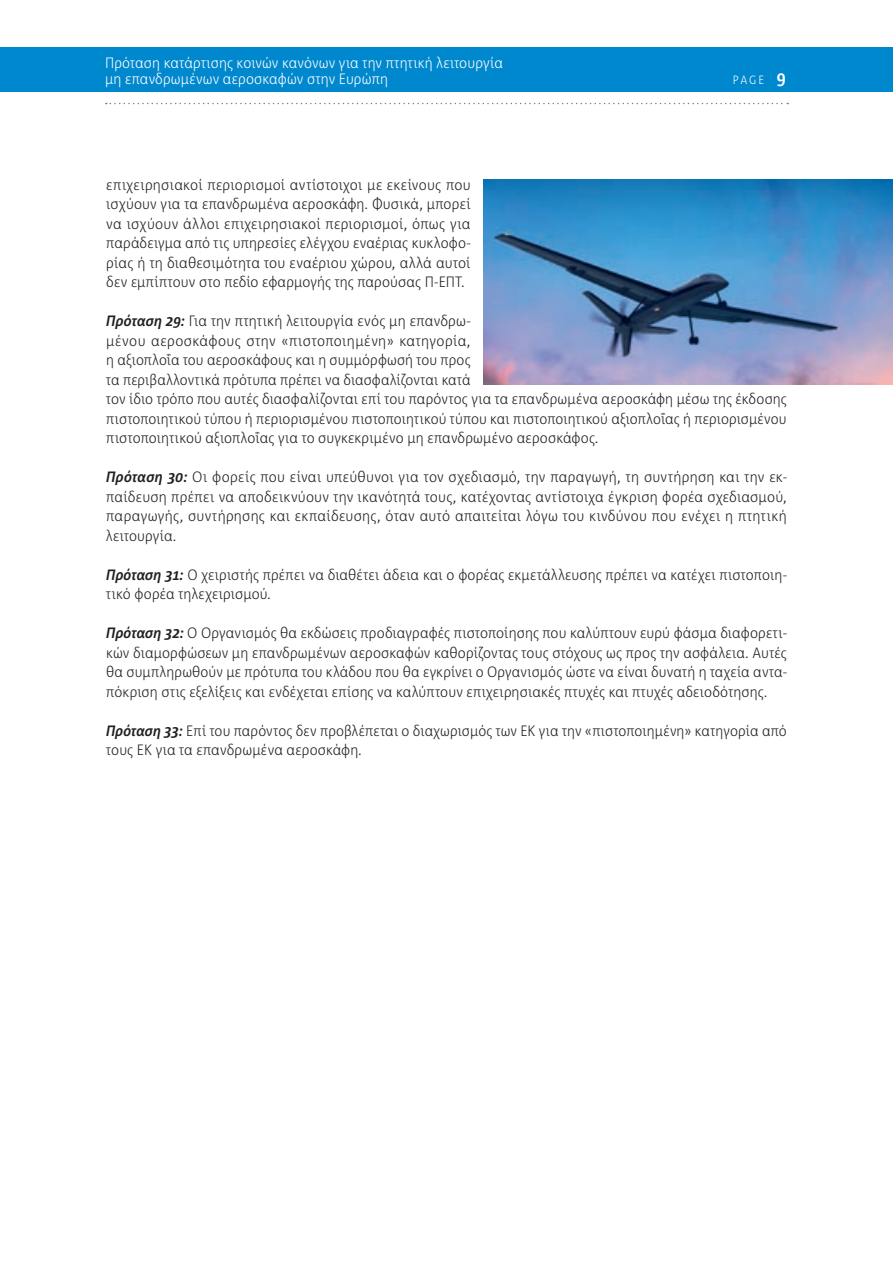
<style>
.page{position:relative;width:893px;height:1263px;background:#fff}
.page>*{position:absolute;margin:0;border:0;box-sizing:border-box;transform-origin:0 0}
.Body_text{font:300 15px/19.5px "Corpid E1 s S Cd";letter-spacing:.01em;color:#231f20;text-align:justify}
.t1{font:300 15px/16.5px "Corpid E1 s S Cd";letter-spacing:.01em;color:#fff}
.t2{font:300 12px "Corpid E1 s S Cd";color:#fff}
.s1{font-weight:700;font-size:18px}
.s2{font-weight:700;font-style:italic}
</style>
<div class="page">
<div style="left:0;top:47px;width:893px;height:44px;background:#0088ce"></div>
<svg style="left:106px;top:103px;width:682px;height:1px"></svg>
<img style="left:483px;top:180px;width:410px;height:205px">
<p class="t1" style="left:105px;top:54px;width:399px">Πρόταση κατάρτισης κοινών κανόνων για την πτητική λειτουργία μη επανδρωμένων αεροσκαφών στην Ευρώπη</p>
<p class="t2" style="left:733px;top:73px;width:55px">PAGE <span class="s1">9</span></p>
<p class="Body_text" style="left:106px;top:174px;width:366px">επιχειρησιακοί περιορισμοί αντίστοιχοι με εκείνους που ισχύουν για τα επανδρωμένα αεροσκάφη. Φυσικά, μπορεί να ισχύουν άλλοι επιχειρησιακοί περιορισμοί, όπως για παράδειγμα από τις υπηρεσίες ελέγχου εναέριας κυκλοφο‑ ρίας ή τη διαθεσιμότητα του εναέριου χώρου, αλλά αυτοί δεν εμπίπτουν στο πεδίο εφαρμογής της παρούσας Π‑ΕΠΤ.</p>
<p class="Body_text" style="left:106px;top:311px;width:682px;text-align:left"><span class="s2">Πρόταση 29:</span> Για την πτητική λειτουργία ενός μη επανδρω‑<br>μένου αεροσκάφους στην «πιστοποιημένη» κατηγορία,<br>η αξιοπλοΐα του αεροσκάφους και η συμμόρφωσή του προς<br>τα περιβαλλοντικά πρότυπα πρέπει να διασφαλίζονται κατά<br>τον ίδιο τρόπο που αυτές διασφαλίζονται επί του παρόντος για τα επανδρωμένα αεροσκάφη μέσω της έκδοσης πιστοποιητικού τύπου ή περιορισμένου πιστοποιητικού τύπου και πιστοποιητικού αξιοπλοΐας ή περιορισμένου πιστοποιητικού αξιοπλοΐας για το συγκεκριμένο μη επανδρωμένο αεροσκάφος.</p>
<p class="Body_text" style="left:106px;top:467px;width:682px"><span class="s2">Πρόταση 30:</span> Οι φορείς που είναι υπεύθυνοι για τον σχεδιασμό, την παραγωγή, τη συντήρηση και την εκ‑ παίδευση πρέπει να αποδεικνύουν την ικανότητά τους, κατέχοντας αντίστοιχα έγκριση φορέα σχεδιασμού, παραγωγής, συντήρησης και εκπαίδευσης, όταν αυτό απαιτείται λόγω του κινδύνου που ενέχει η πτητική λειτουργία.</p>
<p class="Body_text" style="left:106px;top:564px;width:682px"><span class="s2">Πρόταση 31:</span> Ο χειριστής πρέπει να διαθέτει άδεια και ο φορέας εκμετάλλευσης πρέπει να κατέχει πιστοποιη‑ τικό φορέα τηλεχειρισμού.</p>
<p class="Body_text" style="left:106px;top:623px;width:682px"><span class="s2">Πρόταση 32:</span> Ο Οργανισμός θα εκδώσεις προδιαγραφές πιστοποίησης που καλύπτουν ευρύ φάσμα διαφορετι‑ κών διαμορφώσεων μη επανδρωμένων αεροσκαφών καθορίζοντας τους στόχους ως προς την ασφάλεια. Αυτές θα συμπληρωθούν με πρότυπα του κλάδου που θα εγκρίνει ο Οργανισμός ώστε να είναι δυνατή η ταχεία αντα‑ πόκριση στις εξελίξεις και ενδέχεται επίσης να καλύπτουν επιχειρησιακές πτυχές και πτυχές αδειοδότησης.</p>
<p class="Body_text" style="left:106px;top:720px;width:682px"><span class="s2">Πρόταση 33:</span> Επί του παρόντος δεν προβλέπεται ο διαχωρισμός των ΕΚ για την «πιστοποιημένη» κατηγορία από τους ΕΚ για τα επανδρωμένα αεροσκάφη.</p>
</div>
